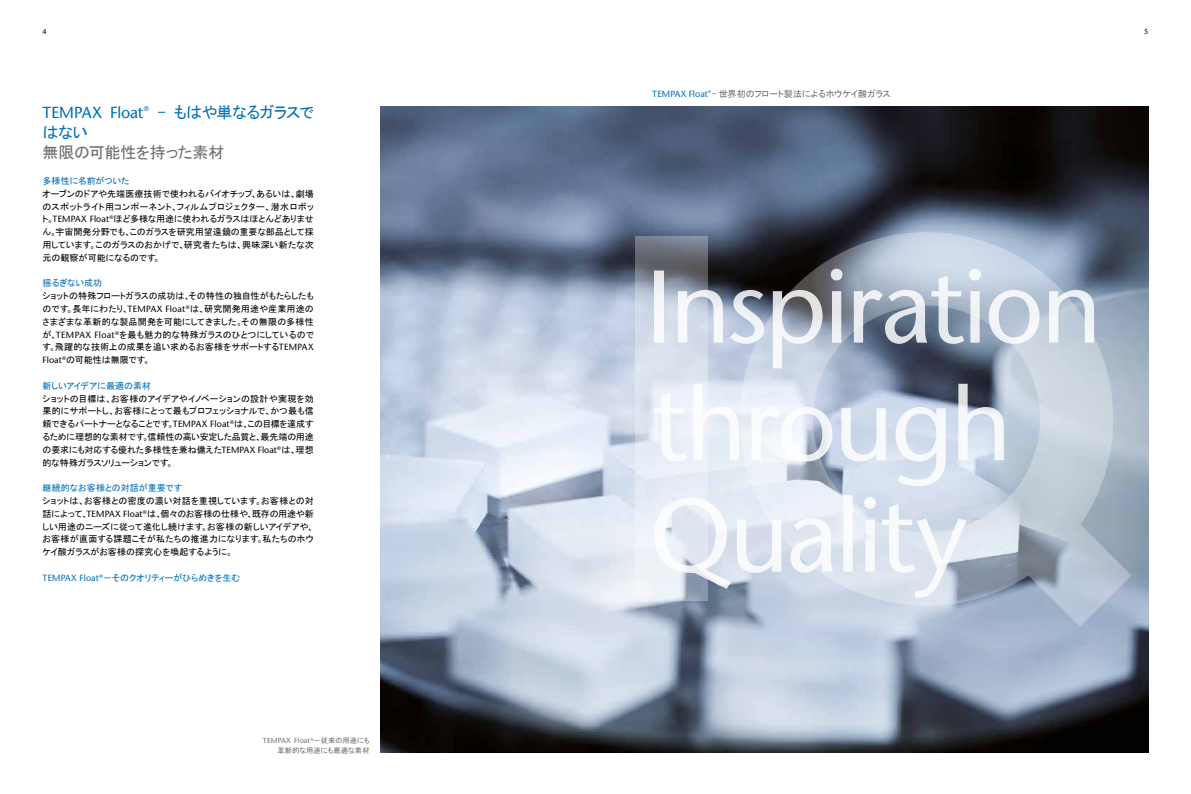
<style>
.page{position:relative;width:1191px;height:794px;background:#fff}
.page>*{position:absolute;margin:0;border:0;box-sizing:border-box;transform-origin:0 0}
.t1{font:16px "MS P Gothic";letter-spacing:-.01em;color:#706f6f}
.t2{font:16px "Stone Sans";letter-spacing:-.005em;color:#006eb8}
.t3{font:16px "MS P Gothic";letter-spacing:-.045em;color:#006eb8}
.t4{font:16px "MS P Gothic";letter-spacing:-.025em;color:#006eb8}
.t5{font:9px/12.8px "MS P Gothic";letter-spacing:.005em;color:#000;text-align:justify}
.t6{font:9px "MS P Gothic";color:#006eb8}
.t7{font:9px "MS P Gothic";color:#706f6f}
.t8{font:9px "Stone Sans";letter-spacing:.01em;color:#006eb8}
.t9{font:7.2px "Stone Sans";letter-spacing:.015em;color:#706f6f}
.t10{font:7.2px "MS P Gothic";letter-spacing:.015em;color:#706f6f}
.t11{font:7.2px "Stone Sans";color:#000}
.t12{font:7px "Stone Sans";color:#006eb8}
.t13{font:4px "Stone Sans";color:#006eb8}
.s1{font-family:"Stone Sans"}
.s2{font-family:"MS P Gothic"}
</style>
<div class="page">
<img style="left:381px;top:106px;width:767px;height:647px">
<svg style="left:635px;top:237px;width:73px;height:364px;background:#c1c7d1"></svg>
<svg style="left:739px;top:232px;width:392px;height:395px;background:#a4b1c0"></svg>
<svg style="left:654px;top:384px;width:349px;height:102px"></svg>
<svg style="left:654px;top:269px;width:440px;height:99px;background:#a9b2bf"></svg>
<svg style="left:654px;top:495px;width:312px;height:102px"></svg>
<p class="t11" style="left:43px;top:27px;width:6px">4</p>
<p class="t11" style="left:1144px;top:27px;width:6px">5</p>
<h1 class="t2" style="left:43px;top:103px;width:102px">TEMPAX Float</h1>
<p class="t12" style="left:144px;top:105px;width:7px">®</p>
<h1 class="t3" style="left:158px;top:105px;width:158px">– もはや単なるガラスで</h1>
<h1 class="t4" style="left:43px;top:125px;width:47px">はない</h1>
<h1 class="t1" style="left:43px;top:145px;width:183px">無限の可能性を持った素材</h1>
<p class="t6" style="left:43px;top:176px;width:88px">多様性に名前がついた</p>
<p class="t5" style="left:43px;top:187px;width:273px">オーブンのドアや先端医療技術で使われるバイオチップ、あるいは、劇場のスポットライト用コンポーネント、フィルムプロジェクター、潜水ロボット。<span class="s1">TEMPAX Float</span><sup>®</sup>ほど多様な用途に使われるガラスはほとんどありません。宇宙開発分野でも、このガラスを研究用望遠鏡の重要な部品として採用しています。このガラスのおかげで、研究者たちは、興味深い新たな次元の観察が可能になるのです。</p>
<p class="t6" style="left:43px;top:279px;width:61px">揺るぎない成功</p>
<p class="t5" style="left:43px;top:289px;width:273px">ショットの特殊フロートガラスの成功は、その特性の独自性がもたらしたものです。長年にわたり、<span class="s1">TEMPAX Float</span><sup>®</sup>は、研究開発用途や産業用途のさまざまな革新的な製品開発を可能にしてきました。その無限の多様性が、<span class="s1">TEMPAX Float</span><sup>®</sup>を最も魅力的な特殊ガラスのひとつにしているのです。飛躍的な技術上の成果を追い求めるお客様をサポートする<span class="s1">TEMPAX Float</span><sup>®</sup>の可能性は無限です。</p>
<p class="t6" style="left:43px;top:381px;width:110px">新しいアイデアに最適の素材</p>
<p class="t5" style="left:43px;top:392px;width:273px">ショットの目標は、お客様のアイデアやイノベーションの設計や実現を効果的にサポートし、お客様にとって最もプロフェッショナルで、かつ最も信頼できるパートナーとなることです。<span class="s1">TEMPAX Float</span><sup>®</sup>は、この目標を達成するために理想的な素材です。信頼性の高い安定した品質と、最先端の用途の要求にも対応する優れた多様性を兼ね備えた<span class="s1">TEMPAX Float</span><sup>®</sup>は、理想的な特殊ガラスソリューションです。</p>
<p class="t6" style="left:43px;top:483px;width:141px">継続的なお客様との対話が重要です</p>
<p class="t5" style="left:43px;top:494px;width:273px">ショットは、お客様との密度の濃い対話を重視しています。お客様との対話によって、<span class="s1">TEMPAX Float</span><sup>®</sup>は、個々のお客様の仕様や、既存の用途や新しい用途のニーズに従って進化し続けます。お客様の新しいアイデアや、お客様が直面する課題こそが私たちの推進力になります。私たちのホウケイ酸ガラスがお客様の探究心を喚起するように。</p>
<p class="t6" style="left:43px;top:573px;width:199px"><span class="s1">TEMPAX Float</span><sup>®</sup>－そのクオリティーがひらめきを生む</p>
<p class="t9" style="left:263px;top:736px;width:108px">TEMPAX Float<sup>®</sup><span class="s2">－従来の用途にも</span></p>
<p class="t10" style="left:277px;top:746px;width:94px">革新的な用途にも最適な素材</p>
<p class="t8" style="left:652px;top:89px;width:57px">TEMPAX Float</p>
<p class="t13" style="left:708px;top:90px;width:5px">®</p>
<p class="t7" style="left:712px;top:90px;width:180px">– 世界初のフロート製法によるホウケイ酸ガラス</p>
</div>
